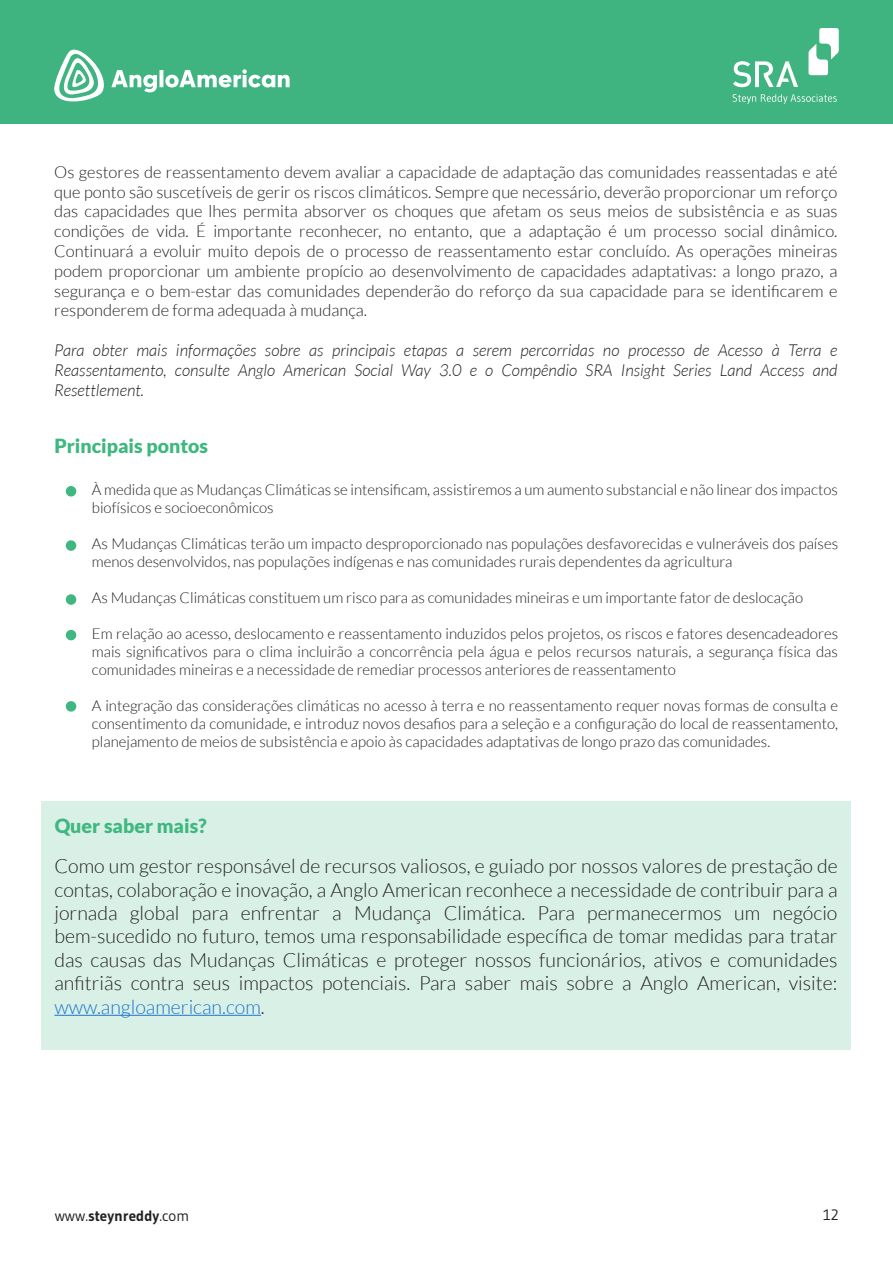
<style>
.page{position:relative;width:893px;height:1263px;background:#fff}
.page>*{position:absolute;margin:0;border:0;box-sizing:border-box;transform-origin:0 0}
.t1{font:300 19.5px/23.4px "Lato";color:#231f20;text-align:justify}
.t2{font:900 19.5px "Lato";color:#3fb780}
.t3{font:300 16.5px/19.8px "Lato";color:#231f20;text-align:justify}
.t4{font:italic 300 16.5px/19.8px "Lato";color:#231f20;text-align:justify}
.t5{font:300 15px/18px "Lato";color:#231f20}
.t6{font:700 15px "Gudea";color:#231f20}
.t7{font:15px "Gudea";color:#231f20}
.s1{color:#1b75cc}
.s2{font-weight:400}
</style>
<div class="page">
<div style="left:0;top:0;width:893px;height:123px;background:#3fb480"></div>
<svg style="left:733px;top:61px;width:65px;height:26px"></svg>
<svg style="left:732px;top:94px;width:105px;height:10px"></svg>
<svg style="left:808px;top:28px;width:31px;height:47px"></svg>
<svg style="left:54px;top:49px;width:236px;height:53px"></svg>
<div style="left:41px;top:801px;width:810px;height:249px;background:#d9f0e6"></div>
<hr style="left:54px;top:1015px;width:207px;height:1px;background:#1b75cc">
<div style="left:67px;top:487px;width:9px;height:9px;background:#3fb780;border-radius:50%"></div>
<div style="left:66px;top:486px;width:10px;height:10px;border:2px solid #3fb780;border-radius:50%"></div>
<div style="left:67px;top:541px;width:9px;height:9px;background:#3fb780;border-radius:50%"></div>
<div style="left:66px;top:540px;width:10px;height:11px;border:2px solid #3fb780;border-radius:50%"></div>
<div style="left:67px;top:595px;width:9px;height:9px;background:#3fb780;border-radius:50%"></div>
<div style="left:66px;top:594px;width:10px;height:11px;border:2px solid #3fb780;border-radius:50%"></div>
<div style="left:67px;top:631px;width:9px;height:9px;background:#3fb780;border-radius:50%"></div>
<div style="left:66px;top:630px;width:10px;height:10px;border:2px solid #3fb780;border-radius:50%"></div>
<div style="left:67px;top:702px;width:9px;height:9px;background:#3fb780;border-radius:50%"></div>
<div style="left:66px;top:701px;width:10px;height:11px;border:2px solid #3fb780;border-radius:50%"></div>
<p class="t3" style="left:54px;top:162px;width:785px">Os gestores de reassentamento devem avaliar a capacidade de adaptação das comunidades reassentadas e até que ponto são suscetíveis de gerir os riscos climáticos. Sempre que necessário, deverão proporcionar um reforço das capacidades que lhes permita absorver os choques que afetam os seus meios de subsistência e as suas condições de vida. É importante reconhecer, no entanto, que a adaptação é um processo social dinâmico.<br>Continuará a evoluir muito depois de o processo de reassentamento estar concluído. As operações mineiras podem proporcionar um ambiente propício ao desenvolvimento de capacidades adaptativas: a longo prazo, a segurança e o bem-estar das comunidades dependerão do reforço da sua capacidade para se identificarem e responderem de forma adequada à mudança.</p>
<p class="t4" style="left:54px;top:341px;width:785px">Para obter mais informações sobre as principais etapas a serem percorridas no processo de Acesso à Terra e Reassentamento, consulte Anglo American Social Way 3.0 e o Compêndio SRA Insight Series Land Access and Resettlement.</p>
<h1 class="t2" style="left:54px;top:434px;width:155px">Principais pontos</h1>
<p class="t5" style="left:92px;top:481px;width:748px">À medida que as Mudanças Climáticas se intensificam, assistiremos a um aumento substancial e não linear dos impactos biofísicos e socioeconômicos</p>
<p class="t5" style="left:92px;top:535px;width:748px">As Mudanças Climáticas terão um impacto desproporcionado nas populações desfavorecidas e vulneráveis dos países menos desenvolvidos, nas populações indígenas e nas comunidades rurais dependentes da agricultura</p>
<p class="t5" style="left:92px;top:589px;width:713px">As Mudanças Climáticas constituem um risco para as comunidades mineiras e um importante fator de deslocação</p>
<p class="t5" style="left:92px;top:625px;width:748px;text-align:justify">Em relação ao acesso, deslocamento e reassentamento induzidos pelos projetos, os riscos e fatores desencadeadores mais significativos para o clima incluirão a concorrência pela água e pelos recursos naturais, a segurança física das comunidades mineiras e a necessidade de remediar processos anteriores de reassentamento</p>
<p class="t5" style="left:92px;top:697px;width:748px;text-align:justify">A integração das considerações climáticas no acesso à terra e no reassentamento requer novas formas de consulta e consentimento da comunidade, e introduz novos desafios para a seleção e a configuração do local de reassentamento, planejamento de meios de subsistência e apoio às capacidades adaptativas de longo prazo das comunidades.</p>
<h1 class="t2" style="left:55px;top:815px;width:154px">Quer saber mais?</h1>
<p class="t1" style="left:54px;top:855px;width:785px">Como um gestor responsável de recursos valiosos, e guiado por nossos valores de prestação de contas, colaboração e inovação, a Anglo American reconhece a necessidade de contribuir para a jornada global para enfrentar a Mudança Climática. Para permanecermos um negócio bem-sucedido no futuro, temos uma responsabilidade específica de tomar medidas para tratar das causas das Mudanças Climáticas e proteger nossos funcionários, ativos e comunidades anfitriãs contra seus impactos potenciais. Para saber mais sobre a Anglo American, visite: <span class="s1">www.angloamerican.com</span>.</p>
<p class="t6" style="left:55px;top:1207px;width:136px"><span class="s2">www.</span>steynreddy<span class="s2">.com</span></p>
<p class="t7" style="left:823px;top:1205px;width:17px">12</p>
</div>
